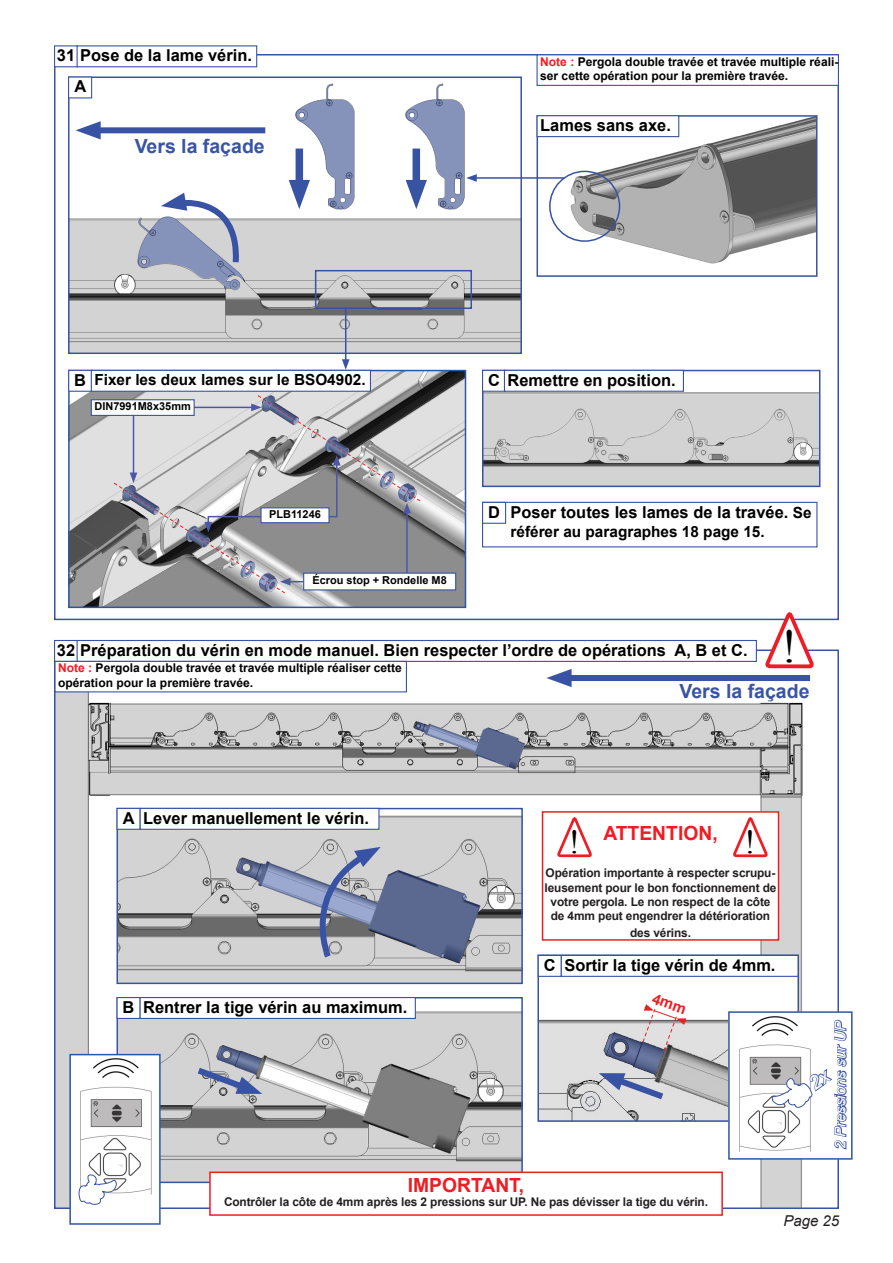
<style>
.page{position:relative;width:893px;height:1263px;background:#fff}
.page>*{position:absolute;margin:0;border:0;box-sizing:border-box;transform-origin:0 0}
.t1{font:47.1px "Times New Roman";color:#000}
.t2{font:33.6px "Times New Roman";color:#000}
.t3{font:700 19.5px "Arial";color:#3954a4}
.t4{font:700 19.5px "Arial";color:#ee1d23}
.t5{font:700 16.5px "Arial";color:#000}
.t6{font:700 15.3px "Arial";color:#000}
.t7{font:italic 15px "Arial";color:#fff}
.t8{font:italic 15px "Arial";color:#231f20}
.t9{font:700 12px/14.4px "Arial";letter-spacing:-.01em;color:#231f20;text-align:center}
.t10{font:700 12px/14.4px "Arial";color:#000}
.t11{font:700 10.95px "Arial";color:#000}
.s1{color:#ee1d23}
.s2{font-size:15.3px}
</style>
<div class="page">
<img style="left:71px;top:373px;width:392px;height:232px">
<img style="left:485px;top:392px;width:332px;height:92px">
<img style="left:71px;top:79px;width:448px;height:272px">
<img style="left:565px;top:118px;width:249px;height:146px">
<div style="left:728px;top:1011px;width:125px;height:149px;border:2px solid #2d56a5"></div>
<svg style="left:54px;top:649px;width:786px;height:561px"></svg>
<div style="left:68px;top:370px;width:398px;height:238px;border:2px solid #2d56a5"></div>
<div style="left:482px;top:370px;width:338px;height:117px;border:2px solid #3853a3"></div>
<div style="left:68px;top:76px;width:454px;height:278px;border:2px solid #3853a3"></div>
<div style="left:117px;top:808px;width:406px;height:176px;border:2px solid #3853a3"></div>
<div style="left:536px;top:115px;width:281px;height:162px;border:2px solid #3853a3"></div>
<div style="left:315px;top:270px;width:157px;height:39px;border:2px solid #3853a3"></div>
<hr style="left:345px;top:308px;width:1px;height:54px;background:#3853a3">
<svg style="left:342px;top:359px;width:8px;height:11px"></svg>
<svg style="left:191px;top:1046px;width:71px;height:50px;background:#9fa5b7"></svg>
<div style="left:90px;top:127px;width:175px;height:6px;background:#3853a3"></div>
<svg style="left:76px;top:121px;width:25px;height:18px"></svg>
<div style="left:561px;top:675px;width:249px;height:6px;background:#3853a3"></div>
<svg style="left:546px;top:669px;width:26px;height:18px"></svg>
<hr style="left:474px;top:177px;width:90px;height:2px;background:#3853a3">
<svg style="left:137px;top:192px;width:106px;height:97px"></svg>
<div style="left:549px;top:171px;width:71px;height:71px;border:2px solid #3853a3;border-radius:50%"></div>
<svg style="left:415px;top:722px;width:109px;height:47px;background:#969baa"></svg>
<svg style="left:237px;top:846px;width:243px;height:117px;background:#9ea3b3"></svg>
<svg style="left:113px;top:395px;width:308px;height:199px;background:#aaaaac"></svg>
<svg style="left:78px;top:1173px;width:39px;height:52px"></svg>
<div style="left:482px;top:502px;width:335px;height:45px;background:#fff;border:1px solid #3853a3"></div>
<div style="left:54px;top:45px;width:24px;height:22px;background:#fff;border:1px solid #3853a3"></div>
<div style="left:77px;top:45px;width:180px;height:22px;background:#fff;border:1px solid #3853a3"></div>
<div style="left:68px;top:76px;width:24px;height:22px;background:#fff;border:1px solid #3853a3"></div>
<div style="left:68px;top:370px;width:24px;height:22px;background:#fff;border:1px solid #3853a3"></div>
<div style="left:91px;top:370px;width:280px;height:22px;background:#fff;border:1px solid #3853a3"></div>
<div style="left:482px;top:370px;width:24px;height:22px;background:#fff;border:1px solid #3853a3"></div>
<div style="left:504px;top:370px;width:180px;height:22px;background:#fff;border:1px solid #3853a3"></div>
<div style="left:54px;top:640px;width:24px;height:22px;background:#fff;border:1px solid #3853a3"></div>
<div style="left:77px;top:640px;width:680px;height:22px;background:#fff;border:1px solid #3853a3"></div>
<div style="left:117px;top:808px;width:24px;height:22px;background:#fff;border:1px solid #3853a3"></div>
<div style="left:117px;top:997px;width:24px;height:22px;background:#fff;border:1px solid #3853a3"></div>
<div style="left:140px;top:808px;width:239px;height:22px;background:#fff;border:1px solid #3853a3"></div>
<svg style="left:289px;top:84px;width:65px;height:125px"></svg>
<svg style="left:406px;top:84px;width:71px;height:125px"></svg>
<div style="left:536px;top:115px;width:143px;height:22px;background:#fff;border:1px solid #3853a3"></div>
<div style="left:482px;top:502px;width:24px;height:22px;background:#fff;border:1px solid #3853a3"></div>
<div style="left:140px;top:997px;width:276px;height:22px;background:#fff;border:1px solid #3853a3"></div>
<div style="left:91px;top:399px;width:104px;height:17px;background:#fff;border:1px solid #3853a3"></div>
<div style="left:260px;top:507px;width:70px;height:16px;background:#fff;border:1px solid #3853a3"></div>
<div style="left:303px;top:573px;width:153px;height:17px;background:#fff;border:1px solid #3853a3"></div>
<div style="left:536px;top:54px;width:303px;height:32px;background:#fff;border:1px solid #3853a3"></div>
<div style="left:54px;top:661px;width:353px;height:31px;background:#fff;border:1px solid #3853a3"></div>
<svg style="left:766px;top:612px;width:50px;height:69px"></svg>
<div style="left:542px;top:812px;width:236px;height:128px;background:#fff"></div>
<div style="left:542px;top:811px;width:237px;height:130px;border:2px solid #ee1d23"></div>
<svg style="left:558px;top:817px;width:34px;height:41px"></svg>
<svg style="left:733px;top:817px;width:35px;height:41px"></svg>
<div style="left:210px;top:1172px;width:512px;height:43px;background:#fff"></div>
<div style="left:209px;top:1171px;width:514px;height:45px;border:2px solid #ee1d23"></div>
<svg style="left:537px;top:954px;width:311px;height:196px"></svg>
<p class="t5" style="left:57px;top:44px;width:197px">31 Pose de la lame vérin.</p>
<p class="t5" style="left:74px;top:76px;width:13px">A</p>
<p class="t3" style="left:135px;top:133px;width:132px">Vers la façade</p>
<p class="t10" style="left:540px;top:55px;width:300px"><span class="s1">Note :</span> Pergola double travée et travée multiple réali&shy;ser cette opération pour la première travée.</p>
<p class="t5" style="left:540px;top:114px;width:132px">Lames sans axe.</p>
<p class="t5" style="left:74px;top:369px;width:13px">B</p>
<p class="t6" style="left:94px;top:369px;width:273px">Fixer les deux lames sur le BSO4902.</p>
<p class="t5" style="left:488px;top:369px;width:13px">C</p>
<p class="t5" style="left:508px;top:369px;width:170px">Remettre en position.</p>
<p class="t11" style="left:95px;top:399px;width:98px">DIN7991M8x35mm</p>
<p class="t11" style="left:269px;top:507px;width:53px">PLB11246</p>
<p class="t11" style="left:313px;top:573px;width:136px">Écrou stop + Rondelle M8</p>
<p class="t5" style="left:488px;top:501px;width:13px">D</p>
<p class="t5" style="left:510px;top:501px;width:303px">Poser toutes les lames de la travée. <span class="s2">Se</span></p>
<p class="t6" style="left:510px;top:522px;width:256px">référer au paragraphes 18 page 15.</p>
<p class="t1" style="left:781px;top:615px;width:17px">!</p>
<p class="t5" style="left:57px;top:639px;width:692px">32 Préparation du vérin en mode manuel. Bien respecter l’ordre de opérations A, B et C.</p>
<p class="t10" style="left:58px;top:661px;width:345px"><span class="s1">Note :</span> Pergola double travée et travée multiple réaliser cette opération pour la première travée.</p>
<p class="t3" style="left:679px;top:678px;width:132px">Vers la façade</p>
<p class="t5" style="left:123px;top:807px;width:13px">A</p>
<p class="t5" style="left:143px;top:807px;width:227px">Lever manuellement le vérin.</p>
<p class="t5" style="left:123px;top:996px;width:13px">B</p>
<p class="t5" style="left:143px;top:996px;width:266px">Rentrer la tige vérin au maximum.</p>
<p class="t4" style="left:603px;top:820px;width:116px">ATTENTION,</p>
<p class="t9" style="left:545px;top:866px;width:233px">Opération importante à respecter scrupu&shy;leusement pour le bon fonctionnement de votre pergola. Le non respect de la côte de 4mm peut engendrer la détérioration</p>
<p class="t9" style="left:630px;top:926px;width:62px">des vérins.</p>
<p class="t2" style="left:569px;top:819px;width:13px">!</p>
<p class="t2" style="left:744px;top:819px;width:13px">!</p>
<p class="t5" style="left:544px;top:954px;width:13px">C</p>
<p class="t5" style="left:564px;top:954px;width:213px">Sortir la tige vérin de 4mm.</p>
<p class="t7" style="left:831px;top:1149px;width:130px;rotate:-90deg">2 Pressions sur UP</p>
<p class="t4" style="left:408px;top:1172px;width:118px">IMPORTANT,</p>
<p class="t9" style="left:224px;top:1195px;width:485px">Contrôler la côte de 4mm après les 2 pressions sur UP. Ne pas dévisser la tige du vérin.</p>
<p class="t8" style="left:783px;top:1211px;width:57px">Page 25</p>
</div>
